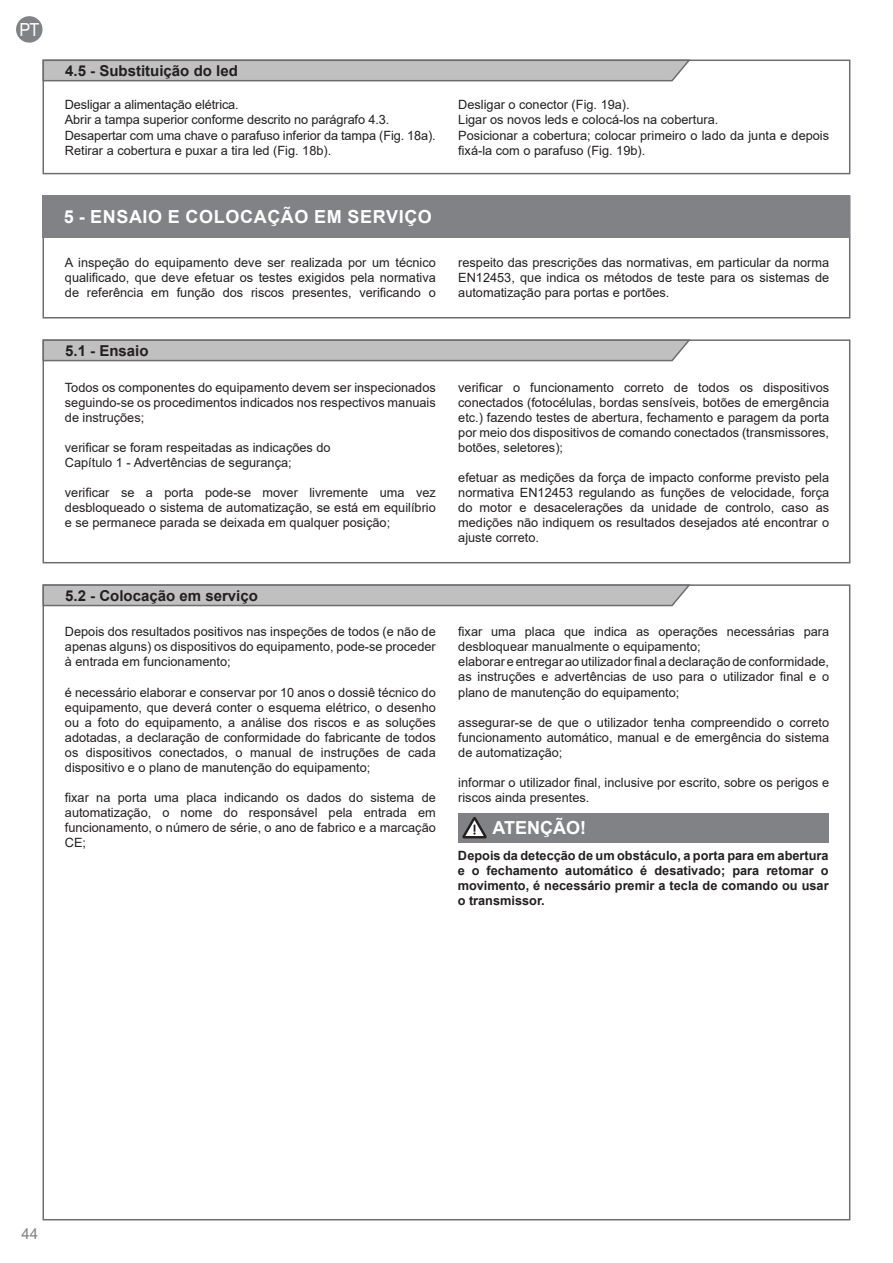
<style>
.page{position:relative;width:893px;height:1263px;background:#fff}
.page>*{position:absolute;margin:0;border:0;box-sizing:border-box;transform-origin:0 0}
.t1{font:700 18px "Arial";letter-spacing:.035em;color:#fff}
.t2{font:700 18px "Arial";color:#fff}
.t3{font:18px "Arial";color:#fff;scale:.9 1}
.t4{font:700 15px "Arial";color:#231f20}
.t5{font:15px "Arial";color:#808285}
.t6{font:12.75px/15px "Arial";color:#231f20;text-align:justify}
.t7{font:700 12.75px/15px "Arial";color:#231f20;text-align:justify}
</style>
<div class="page">
<div style="left:16px;top:16px;width:27px;height:27px;background:#808285;border-radius:50%"></div>
<div style="left:43px;top:196px;width:807px;height:122px;border:2px solid #6c6d70"></div>
<div style="left:43px;top:339px;width:807px;height:224px;border:2px solid #6c6d70"></div>
<div style="left:43px;top:196px;width:807px;height:42px;background:#808285"></div>
<svg style="left:42px;top:339px;width:650px;height:23px;background:#b7b7b7"></svg>
<svg style="left:42px;top:584px;width:650px;height:23px;background:#b7b7b7"></svg>
<div style="left:458px;top:813px;width:371px;height:29px;background:#808285"></div>
<svg style="left:462px;top:817px;width:25px;height:21px"></svg>
<svg style="left:42px;top:59px;width:650px;height:23px;background:#bababa"></svg>
<div style="left:43px;top:60px;width:807px;height:114px;border:2px solid #6c6d70"></div>
<h1 class="t3" style="left:19px;top:17px;width:24px">PT</h1>
<p class="t4" style="left:65px;top:60px;width:174px">4.5 - Substituição do led</p>
<p class="t6" style="left:65px;top:97px;width:175px">Desligar a alimentação elétrica.</p>
<p class="t6" style="left:65px;top:112px;width:326px">Abrir a tampa superior conforme descrito no parágrafo 4.3.</p>
<p class="t6" style="left:65px;top:128px;width:372px">Desapertar com uma chave o parafuso inferior da tampa (Fig. 18a).</p>
<p class="t6" style="left:65px;top:143px;width:268px">Retirar a cobertura e puxar a tira led (Fig. 18b).</p>
<p class="t1" style="left:64px;top:204px;width:370px">5 - ENSAIO E COLOCAÇÃO EM SERVIÇO</p>
<p class="t6" style="left:65px;top:254px;width:372px">A inspeção do equipamento deve ser realizada por um técnico qualificado, que deve efetuar os testes exigidos pela normativa de referência em função dos riscos presentes, verificando o</p>
<p class="t4" style="left:65px;top:340px;width:85px">5.1 - Ensaio</p>
<p class="t6" style="left:65px;top:379px;width:372px">Todos os componentes do equipamento devem ser inspecionados seguindo-se os procedimentos indicados nos respectivos manuais de instruções;</p>
<p class="t6" style="left:65px;top:439px;width:267px">verificar se foram respeitadas as indicações do<br>Capítulo 1 - Advertências de segurança;</p>
<p class="t6" style="left:65px;top:484px;width:372px">verificar se a porta pode-se mover livremente uma vez desbloqueado o sistema de automatização, se está em equilíbrio e se permanece parada se deixada em qualquer posição;</p>
<p class="t4" style="left:65px;top:585px;width:194px">5.2 - Colocação em serviço</p>
<p class="t6" style="left:65px;top:624px;width:372px">Depois dos resultados positivos nas inspeções de todos (e não de apenas alguns) os dispositivos do equipamento, pode-se proceder à entrada em funcionamento;</p>
<p class="t6" style="left:65px;top:684px;width:372px">é necessário elaborar e conservar por 10 anos o dossiê técnico do equipamento, que deverá conter o esquema elétrico, o desenho ou a foto do equipamento, a análise dos riscos e as soluções adotadas, a declaração de conformidade do fabricante de todos os dispositivos conectados, o manual de instruções de cada dispositivo e o plano de manutenção do equipamento;</p>
<p class="t6" style="left:65px;top:789px;width:372px">fixar na porta uma placa indicando os dados do sistema de automatização, o nome do responsável pela entrada em funcionamento, o número de série, o ano de fabrico e a marcação CE;</p>
<p class="t6" style="left:458px;top:97px;width:173px">Desligar o conector (Fig. 19a).</p>
<p class="t6" style="left:458px;top:112px;width:262px">Ligar os novos leds e colocá-los na cobertura.</p>
<p class="t6" style="left:458px;top:128px;width:372px">Posicionar a cobertura; colocar primeiro o lado da junta e depois fixá-la com o parafuso (Fig. 19b).</p>
<p class="t6" style="left:458px;top:254px;width:372px">respeito das prescrições das normativas, em particular da norma EN12453, que indica os métodos de teste para os sistemas de automatização para portas e portões.</p>
<p class="t6" style="left:458px;top:379px;width:372px">verificar o funcionamento correto de todos os dispositivos conectados (fotocélulas, bordas sensíveis, botões de emergência etc.) fazendo testes de abertura, fechamento e paragem da porta por meio dos dispositivos de comando conectados (transmissores, botões, seletores);</p>
<p class="t6" style="left:458px;top:469px;width:372px">efetuar as medições da força de impacto conforme previsto pela normativa EN12453 regulando as funções de velocidade, força do motor e desacelerações da unidade de controlo, caso as medições não indiquem os resultados desejados até encontrar o ajuste correto.</p>
<p class="t6" style="left:458px;top:624px;width:372px;text-align:left">fixar uma placa que indica as operações necessárias para desbloquear manualmente o equipamento;<br>elaborar e entregar ao utilizador final a declaração de conformidade, as instruções e advertências de uso para o utilizador final e o plano de manutenção do equipamento;</p>
<p class="t6" style="left:458px;top:714px;width:372px">assegurar-se de que o utilizador tenha compreendido o correto funcionamento automático, manual e de emergência do sistema de automatização;</p>
<p class="t6" style="left:458px;top:774px;width:372px">informar o utilizador final, inclusive por escrito, sobre os perigos e riscos ainda presentes.</p>
<p class="t2" style="left:493px;top:815px;width:95px">ATENÇÃO!</p>
<p class="t7" style="left:458px;top:848px;width:372px">Depois da detecção de um obstáculo, a porta para em abertura e o fechamento automático é desativado; para retomar o movimento, é necessário premir a tecla de comando ou usar o transmissor.</p>
<p class="t5" style="left:21px;top:1223px;width:18px">44</p>
</div>
